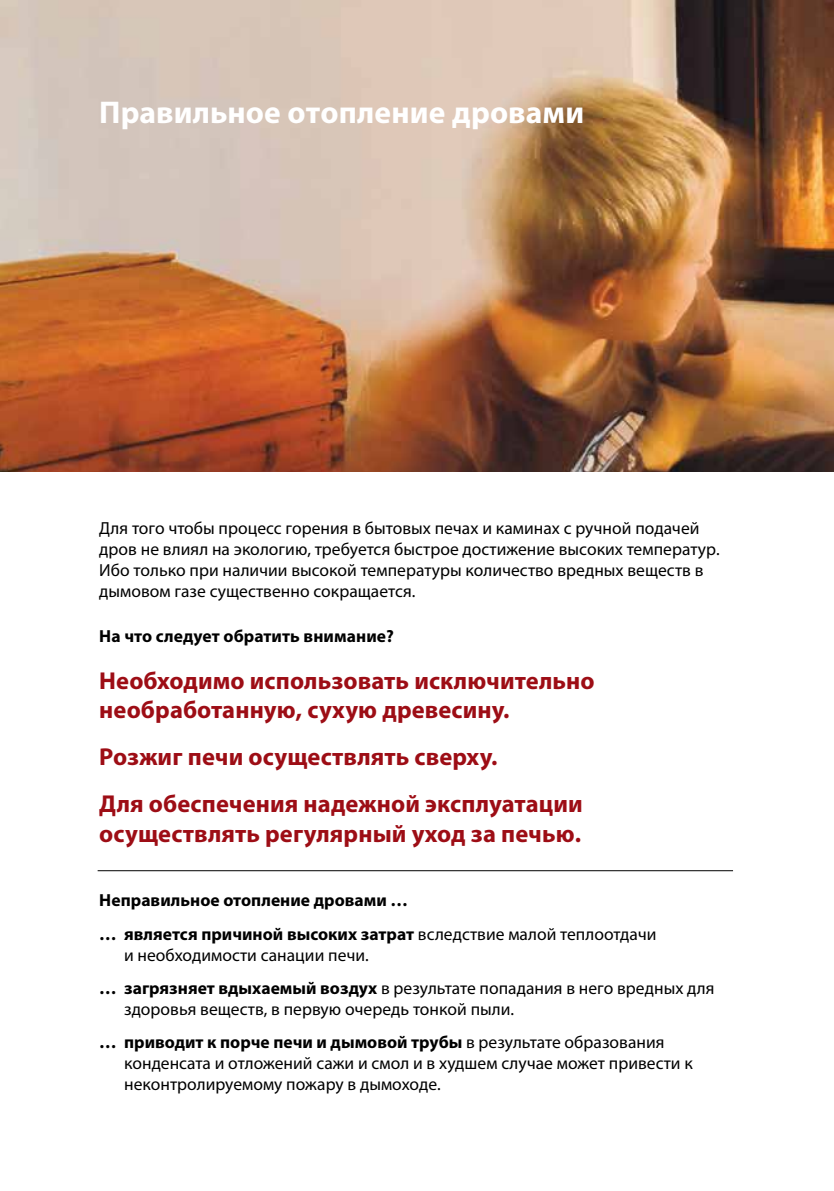
<style>
.page{position:relative;width:834px;height:1191px;background:#fff}
.page>*{position:absolute;margin:0;border:0;box-sizing:border-box;transform-origin:0 0}
.t1{font:700 31.5px "Myriad Pro";letter-spacing:.005em;color:#fff}
.t2{font:700 24.5px/29.4px "Myriad Pro";letter-spacing:.005em;color:#9d0d15}
.t3{font:17.5px/21px "Myriad Pro";color:#000}
.t4{font:700 17.5px/33.2px "Myriad Pro";color:#000}
.s1{font-weight:400}
.s2{font-weight:700}
</style>
<div class="page">
<img style="left:0;top:0;width:833px;height:471px">
<hr style="left:98px;top:870px;width:635px;height:1px;background:#000">
<h1 class="t1" style="left:99px;top:92px;width:486px">Правильное отопление дровами</h1>
<p class="t3" style="left:99px;top:517px;width:622px">Для того чтобы процесс горения в бытовых печах и каминах с ручной подачей дров не влиял на экологию, требуется быстрое достижение высоких температур.<br>Ибо только при наличии высокой температуры количество вредных веществ в дымовом газе существенно сокращается.</p>
<p class="t4" style="left:99px;top:619px;width:296px">На что следует обратить внимание?</p>
<h2 class="t2" style="left:99px;top:665px;width:497px">Необходимо использовать исключительно необработанную, сухую древесину.</h2>
<h2 class="t2" style="left:99px;top:733px;width:485px;line-height:46.9px">Розжиг печи осуществлять сверху.<br>Для обеспечения надежной эксплуатации</h2>
<h2 class="t2" style="left:99px;top:818px;width:483px">осуществлять регулярный уход за печью.</h2>
<p class="t4" style="left:99px;top:883px;width:558px">Неправильное отопление дровами …<br>… является причиной высоких затрат <span class="s1">вследствие малой теплоотдачи</span></p>
<p class="t3" style="left:99px;top:938px;width:616px;line-height:33.2px;text-indent:25px">и необходимости санации печи.<br><span class="s2">… загрязняет вдыхаемый воздух</span> в результате попадания в него вредных для</p>
<p class="t3" style="left:99px;top:992px;width:566px;line-height:33.2px;text-indent:25px">здоровья веществ, в первую очередь тонкой пыли.<br><span class="s2">… приводит к порче печи и дымовой трубы</span> в результате образования</p>
<p class="t3" style="left:124px;top:1052px;width:570px">конденсата и отложений сажи и смол и в худшем случае может привести к неконтролируемому пожару в дымоходе.</p>
</div>
